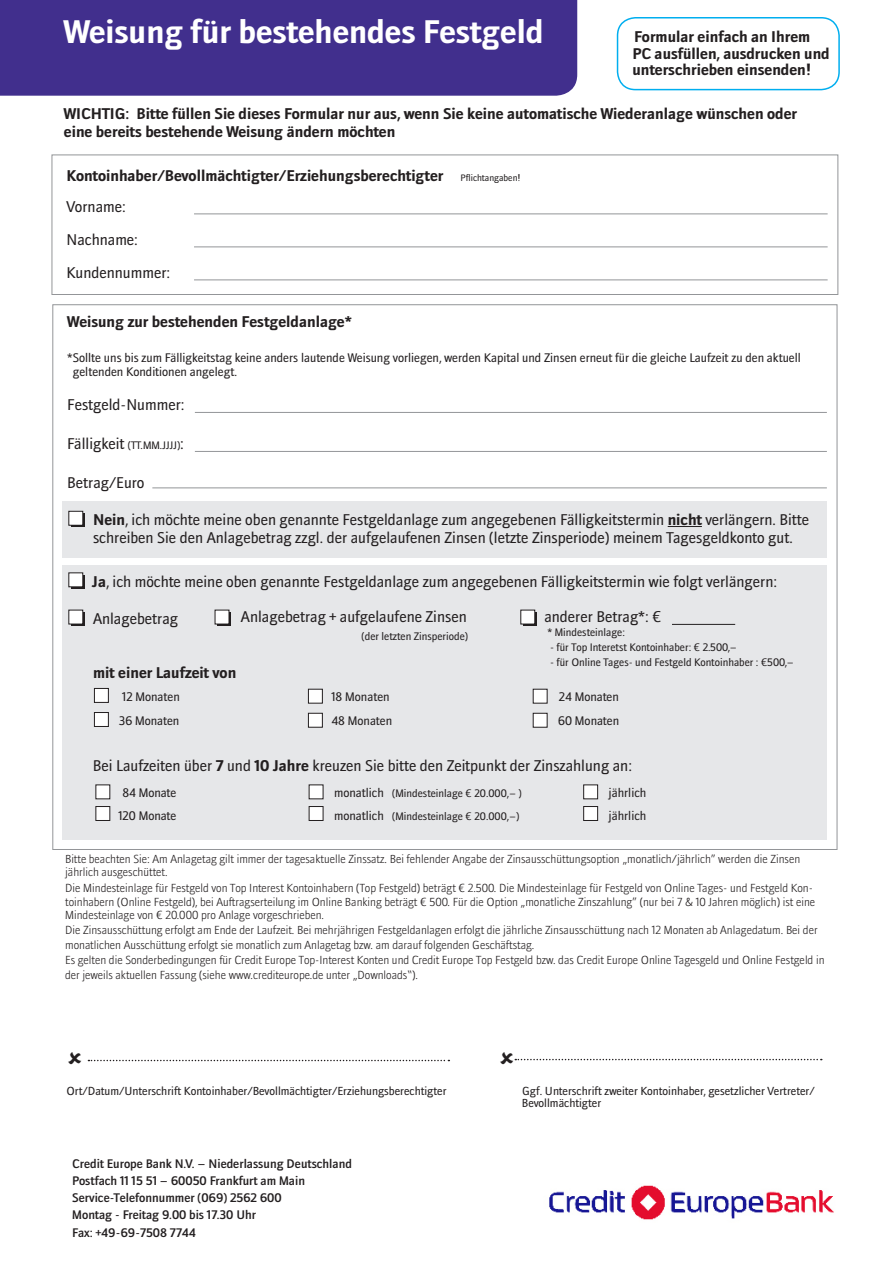
<style>
.page{position:relative;width:893px;height:1263px;background:#fff}
.page>*{position:absolute;margin:0;border:0;box-sizing:border-box;transform-origin:0 0}
.t1{font:700 31.5px "Doradani Rg";color:#fff}
.linien{font:15px/18px "Doradani Rg";color:#231f20}
.t2{font:700 15px/16.5px "Doradani Rg";color:#231f20}
.t3{font:12px/14.4px "Doradani Rg";color:#231f20}
.t4{font:12px/17.2px "Doradani Sb";color:#231f20}
.linien-2{font:11.25px/13.5px "Doradani Lt";color:#231f20}
.t5{font:11.25px "Doradani Rg";color:#231f20}
.linien-3{font:10.5px "Doradani Rg";color:#231f20}
.t6{font:9px "Doradani Rg";color:#231f20}
.s1{font-size:15px}
.s2{font-weight:700}
.s3{font-size:12px}
</style>
<div class="page">
<div style="left:63px;top:565px;width:764px;height:188px;background:#e6e7e9"></div>
<div style="left:62px;top:753px;width:765px;height:87px;background:#e6e7e9"></div>
<div style="left:52px;top:155px;width:786px;height:140px;border:1px solid #939598"></div>
<hr style="left:194px;top:213px;width:634px;height:1px;background:#939598">
<hr style="left:194px;top:246px;width:634px;height:1px;background:#939598">
<hr style="left:194px;top:279px;width:634px;height:1px;background:#939598">
<div style="left:0;top:0;width:577px;height:96px;background:#412f8d"></div>
<div style="left:62px;top:501px;width:765px;height:56px;background:#e6e7e9"></div>
<hr style="left:668px;top:526px;width:34px;height:1px;background:#231f20">
<hr style="left:672px;top:624px;width:63px;height:1px;background:#231f20">
<hr style="left:195px;top:412px;width:632px;height:1px;background:#939598">
<hr style="left:195px;top:451px;width:632px;height:1px;background:#939598">
<hr style="left:152px;top:487px;width:675px;height:1px;background:#939598">
<div style="left:71px;top:513px;width:14px;height:14px;background:#231f20"></div>
<div style="left:69px;top:511px;width:14px;height:14px;background:#fff"></div>
<div style="left:69px;top:511px;width:14px;height:14px;border:1px solid #231f20"></div>
<div style="left:71px;top:575px;width:14px;height:14px;background:#231f20"></div>
<div style="left:69px;top:573px;width:14px;height:14px;background:#fff"></div>
<div style="left:71px;top:612px;width:14px;height:14px;background:#231f20"></div>
<div style="left:69px;top:610px;width:14px;height:14px;background:#fff"></div>
<div style="left:94px;top:688px;width:14px;height:14px;background:#fff"></div>
<div style="left:94px;top:688px;width:15px;height:15px;border:1px solid #231f20"></div>
<div style="left:94px;top:712px;width:14px;height:14px;background:#fff"></div>
<div style="left:94px;top:712px;width:15px;height:15px;border:1px solid #231f20"></div>
<div style="left:308px;top:689px;width:14px;height:14px;background:#fff"></div>
<div style="left:308px;top:689px;width:15px;height:14px;border:1px solid #231f20"></div>
<div style="left:308px;top:713px;width:14px;height:14px;background:#fff"></div>
<div style="left:308px;top:713px;width:15px;height:15px;border:1px solid #231f20"></div>
<div style="left:533px;top:689px;width:14px;height:14px;background:#fff"></div>
<div style="left:533px;top:713px;width:14px;height:14px;background:#fff"></div>
<div style="left:533px;top:713px;width:14px;height:15px;border:1px solid #231f20"></div>
<div style="left:217px;top:612px;width:14px;height:14px;background:#231f20"></div>
<div style="left:215px;top:610px;width:14px;height:14px;background:#fff"></div>
<div style="left:523px;top:612px;width:14px;height:14px;background:#231f20"></div>
<div style="left:521px;top:610px;width:14px;height:14px;background:#fff"></div>
<div style="left:520px;top:610px;width:15px;height:14px;border:1px solid #231f20"></div>
<div style="left:96px;top:785px;width:14px;height:14px;background:#fff"></div>
<div style="left:309px;top:785px;width:14px;height:14px;background:#fff"></div>
<div style="left:584px;top:785px;width:14px;height:14px;background:#fff"></div>
<div style="left:583px;top:784px;width:15px;height:15px;border:1px solid #231f20"></div>
<div style="left:96px;top:806px;width:14px;height:14px;background:#fff"></div>
<div style="left:95px;top:806px;width:15px;height:15px;border:1px solid #231f20"></div>
<div style="left:309px;top:806px;width:14px;height:14px;background:#fff"></div>
<div style="left:309px;top:806px;width:14px;height:15px;border:1px solid #231f20"></div>
<div style="left:584px;top:806px;width:14px;height:14px;background:#fff"></div>
<div style="left:583px;top:806px;width:15px;height:15px;border:1px solid #231f20"></div>
<svg style="left:88px;top:1060px;width:361px;height:1px"></svg>
<img style="left:549px;top:1185px;width:285px;height:35px">
<div style="left:617px;top:17px;width:223px;height:73px;border:2px solid #00aeef;border-radius:18px"></div>
<svg style="left:514px;top:1058px;width:308px;height:3px"></svg>
<p class="t1" style="left:64px;top:13px;width:481px">Weisung für bestehendes Festgeld</p>
<p class="t2" style="left:632px;top:28px;width:199px">Formular einfach an Ihrem<br>PC ausfüllen, ausdrucken und unterschrieben einsenden!</p>
<p class="t2" style="left:64px;top:105px;width:735px;line-height:18px">WICHTIG: Bitte füllen Sie dieses Formular nur aus, wenn Sie keine automatische Wiederanlage wünschen oder eine bereits bestehende Weisung ändern möchten</p>
<p class="t2" style="left:66px;top:167px;width:379px">Kontoinhaber/Bevollmächtigter/Erziehungsberechtigter</p>
<p class="linien" style="left:66px;top:197px;width:61px">Vorname:</p>
<p class="linien" style="left:66px;top:230px;width:73px">Nachname:</p>
<p class="linien" style="left:66px;top:263px;width:105px">Kundennummer:</p>
<p class="t6" style="left:461px;top:172px;width:62px">Pflichtangaben!</p>
<p class="t2" style="left:67px;top:314px;width:286px">Weisung zur bestehenden Festgeldanlage*</p>
<p class="t3" style="left:73px;top:351px;width:730px;text-indent:-5px">*Sollte uns bis zum Fälligkeitstag keine anders lautende Weisung vorliegen, werden Kapital und Zinsen erneut für die gleiche Laufzeit zu den aktuell geltenden Konditionen angelegt.</p>
<p class="linien" style="left:67px;top:396px;width:119px">Festgeld-Nummer:</p>
<p class="linien-3" style="left:67px;top:439px;width:118px"><span class="s1">Fälligkeit</span> (TT.MM.JJJJ)<span class="s1">:</span></p>
<p class="linien" style="left:67px;top:474px;width:79px">Betrag/Euro</p>
<p class="linien" style="left:93px;top:511px;width:717px"><span class="s2">Nein</span>, ich möchte meine oben genannte Festgeldanlage zum angegebenen Fälligkeitstermin <span class="s2">nicht</span> verlängern. Bitte schreiben Sie den Anlagebetrag zzgl. der aufgelaufenen Zinsen (letzte Zinsperiode) meinem Tagesgeldkonto gut.</p>
<p class="linien" style="left:92px;top:573px;width:686px"><span class="s2">Ja</span>, ich möchte meine oben genannte Festgeldanlage zum angegebenen Fälligkeitstermin wie folgt verlängern:</p>
<p class="linien" style="left:93px;top:609px;width:87px">Anlagebetrag</p>
<p class="linien" style="left:241px;top:608px;width:227px">Anlagebetrag + aufgelaufene Zinsen</p>
<p class="linien-3" style="left:361px;top:630px;width:108px">(der letzten Zinsperiode)</p>
<p class="linien" style="left:544px;top:608px;width:119px">anderer Betrag*: €</p>
<p class="linien-3" style="left:547px;top:626px;width:79px">* Mindesteinlage:</p>
<p class="linien-3" style="left:550px;top:641px;width:188px">- für Top Interetst Kontoinhaber: € 2.500,–</p>
<p class="linien-3" style="left:550px;top:656px;width:245px">- für Online Tages- und Festgeld Kontoinhaber : €500,–</p>
<p class="t2" style="left:93px;top:664px;width:145px">mit einer Laufzeit von</p>
<p class="t3" style="left:122px;top:689px;width:59px">12 Monaten</p>
<p class="t3" style="left:331px;top:689px;width:60px">18 Monaten</p>
<p class="t3" style="left:559px;top:689px;width:62px">24 Monaten</p>
<p class="t3" style="left:119px;top:713px;width:62px">36 Monaten</p>
<p class="t3" style="left:331px;top:713px;width:62px">48 Monaten</p>
<p class="t3" style="left:558px;top:713px;width:63px">60 Monaten</p>
<p class="linien" style="left:93px;top:756px;width:541px">Bei Laufzeiten über <span class="s2">7</span> und <span class="s2">10 Jahre</span> kreuzen Sie bitte den Zeitpunkt der Zinszahlung an:</p>
<p class="t3" style="left:122px;top:785px;width:56px">84 Monate</p>
<p class="linien-3" style="left:334px;top:787px;width:189px"><span class="s3">monatlich</span> (Mindesteinlage € 20.000,– )</p>
<p class="t3" style="left:609px;top:785px;width:39px">jährlich</p>
<p class="t3" style="left:118px;top:808px;width:60px">120 Monate</p>
<p class="linien-3" style="left:334px;top:810px;width:187px"><span class="s3">monatlich</span> (Mindesteinlage € 20.000,–)</p>
<p class="t3" style="left:609px;top:808px;width:39px">jährlich</p>
<p class="linien-2" style="left:65px;top:852px;width:737px">Bitte beachten Sie: Am Anlagetag gilt immer der tagesaktuelle Zinssatz. Bei fehlender Angabe der Zinsausschüttungsoption „monatlich/jährlich” werden die Zinsen jährlich ausgeschüttet.</p>
<p class="linien-2" style="left:65px;top:881px;width:752px">Die Mindesteinlage für Festgeld von Top Interest Kontoinhabern (Top Festgeld) beträgt € 2.500. Die Mindesteinlage für Festgeld von Online Tages- und Festgeld Kon&shy;toinhabern (Online Festgeld), bei Auftragserteilung im Online Banking beträgt € 500. Für die Option „monatliche Zinszahlung” (nur bei 7 &amp; 10 Jahren möglich) ist eine<br>Mindesteinlage von € 20.000 pro Anlage vorgeschrieben.</p>
<p class="linien-2" style="left:65px;top:922px;width:754px;line-height:15px">Die Zinsausschüttung erfolgt am Ende der Laufzeit. Bei mehrjährigen Festgeldanlagen erfolgt die jährliche Zinsausschüttung nach 12 Monaten ab Anlagedatum. Bei der monatlichen Ausschüttung erfolgt sie monatlich zum Anlagetag bzw. am darauf folgenden Geschäftstag.</p>
<p class="linien-2" style="left:65px;top:952px;width:761px;line-height:15px">Es gelten die Sonderbedingungen für Credit Europe Top-Interest Konten und Credit Europe Top Festgeld bzw. das Credit Europe Online Tagesgeld und Online Festgeld in der jeweils aktuellen Fassung (siehe www.crediteurope.de unter „Downloads“).</p>
<p class="t5" style="left:66px;top:1084px;width:382px">Ort/Datum/Unterschrift Kontoinhaber/Bevollmächtigter/Erziehungsberechtigter</p>
<p class="t5" style="left:522px;top:1084px;width:294px">Ggf. Unterschrift zweiter Kontoinhaber, gesetzlicher Vertreter/</p>
<p class="t5" style="left:522px;top:1096px;width:81px">Bevollmächtigter</p>
<p class="t4" style="left:72px;top:1155px;width:281px">Credit Europe Bank N.V. – Niederlassung Deutschland</p>
<p class="t4" style="left:72px;top:1172px;width:234px">Postfach 11 15 51 – 60050 Frankfurt am Main<br>Service-Telefonnummer (069) 2562 600</p>
<p class="t4" style="left:72px;top:1206px;width:185px">Montag - Freitag 9.00 bis 17.30 Uhr</p>
<p class="t4" style="left:72px;top:1224px;width:125px">Fax: +49-69-7508 7744</p>
</div>
